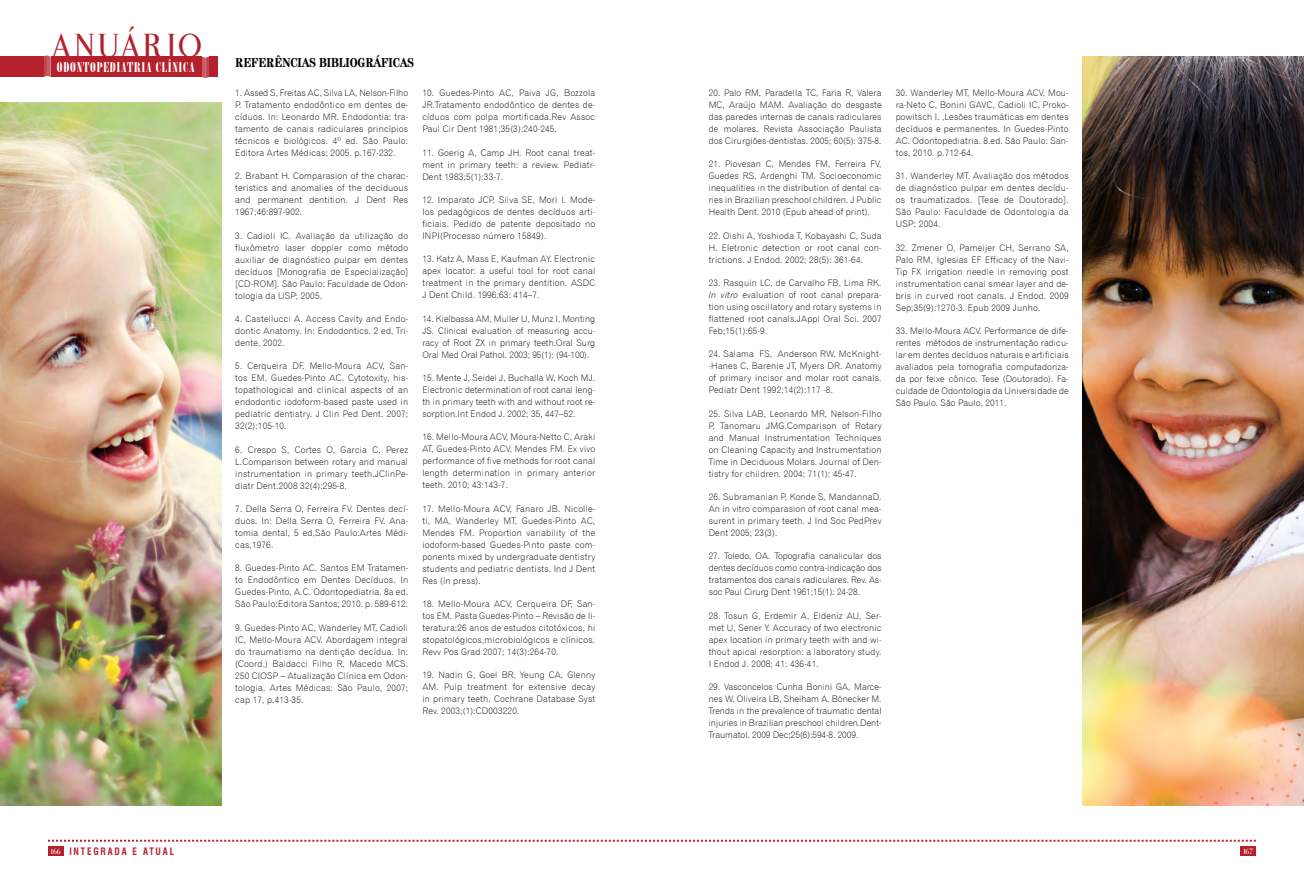
<style>
.page{position:relative;width:1304px;height:879px;background:#fff}
.page>*{position:absolute;margin:0;border:0;box-sizing:border-box;transform-origin:0 0}
.t1{font:28.9px "Valentina";letter-spacing:.06em;color:#b4202b}
.t2{font:13.4px "Onyx";letter-spacing:.04em;color:#fff;scale:1.38 1}
.t3{font:700 condensed 13px "Century LT";letter-spacing:-.01em;color:#000}
.t4{font:700 condensed 10px "Swiss 721 BT";letter-spacing:.2em;color:#b4202b;scale:.91 1}
.t5{font:9px/12px "Gothic 720 BT Light B";letter-spacing:.02em;color:#000;text-align:justify}
.t6{font:6.7px "Valentina";color:#fff}
.s1{font-family:"Gothic 720 BT Light Italic B"}
.s2{font-family:"Valentina";font-weight:400;font-stretch:normal;font-size:6.7px;color:#fff}
</style>
<div class="page">
<svg style="left:48px;top:839px;width:1208px;height:2px"></svg>
<div style="left:48px;top:846px;width:15px;height:10px;background:#b4202b"></div>
<div style="left:1241px;top:846px;width:15px;height:10px;background:#b4202b"></div>
<div style="left:51px;top:57px;width:151px;height:20px;background:#b4202b"></div>
<svg style="left:202px;top:57px;width:7px;height:21px"></svg>
<svg style="left:43px;top:55px;width:8px;height:22px"></svg>
<div style="left:209px;top:57px;width:8px;height:20px;background:#b4202b"></div>
<div style="left:0;top:57px;width:43px;height:20px;background:#b4202b"></div>
<img style="left:0;top:102px;width:221px;height:703px">
<img style="left:1083px;top:57px;width:221px;height:748px">
<h1 class="t1" style="left:51px;top:26px;width:152px">ANUÁRIO</h1>
<h2 class="t2" style="left:57px;top:60px;width:101px">ODONTOPEDIATRIA CLÍNICA</h2>
<h3 class="t3" style="left:235px;top:54px;width:180px">REFERÊNCIAS BIBLIOGRÁFICAS</h3>
<p class="t5" style="left:235px;top:87px;width:174px">1. Assed S, Freitas AC, Silva LA, Nelson-Filho P. Tratamento endodôntico em dentes de&shy;cíduos. In: Leonardo MR. Endodontia: tra&shy;tamento de canais radiculares princípios técnicos e biológicos. 4º ed. São Paulo:<br>Editora Artes Médicas; 2005. p.167-232.</p>
<p class="t5" style="left:235px;top:170px;width:174px">2. Brabant H. Comparasion of the charac&shy;teristics and anomalies of the deciduous and permanent dentition. J Dent Res 1967;46:897-902.</p>
<p class="t5" style="left:235px;top:229px;width:174px">3. Cadioli IC. Avaliação da utilização do fluxômetro laser doppler como método auxiliar de diagnóstico pulpar em dentes decíduos [Monografia de Especialização] [CD-ROM]. São Paulo: Faculdade de Odon&shy;tologia da USP; 2005.</p>
<p class="t5" style="left:235px;top:313px;width:174px">4. Castellucci A. Access Cavity and Endo&shy;dontic Anatomy. In: Endodontics. 2 ed, Tri&shy;dente, 2002.</p>
<p class="t5" style="left:235px;top:360px;width:174px">5. Cerqueira DF, Mello-Moura ACV, San&shy;tos EM, Guedes-Pinto AC. Cytotoxity, his&shy;topathological and clinical aspects of an endodontic iodoform-based paste used in pediatric dentistry. J Clin Ped Dent. 2007; 32(2):105-10.</p>
<p class="t5" style="left:235px;top:443px;width:174px">6. Crespo S, Cortes O, Garcia C, Perez L.Comparison between rotary and manual instrumentation in primary teeth.JClinPe&shy;diatr Dent.2008 32(4):295-8.</p>
<p class="t5" style="left:235px;top:503px;width:174px">7. Della Serra O, Ferreira FV. Dentes decí&shy;duos. In: Della Serra O, Ferreira FV. Ana&shy;tomia dental, 5 ed,São Paulo:Artes Médi&shy;cas,1976.</p>
<p class="t5" style="left:235px;top:562px;width:174px">8. Guedes-Pinto AC. Santos EM Tratamen&shy;to Endodôntico em Dentes Decíduos. In Guedes-Pinto, A.C. Odontopediatria. 8a ed.<br>São Paulo:Editora Santos; 2010. p. 589-612.</p>
<p class="t5" style="left:235px;top:621px;width:174px">9. Guedes-Pinto AC, Wanderley MT, Cadioli IC, Mello-Moura ACV. Abordagem integral do traumatismo na dentição decídua. In: (Coord.) Baldacci Filho R, Macedo MCS.<br>250 CIOSP – Atualização Clínica em Odon&shy;tologia. Artes Médicas: São Paulo, 2007; cap 17, p.413-35.</p>
<p class="t5" style="left:422px;top:87px;width:174px">10. Guedes-Pinto AC, Paiva JG, Bozzola JR.Tratamento endodôntico de dentes de&shy;cíduos com polpa mortificada.Rev Assoc Paul Cir Dent 1981;35(3):240-245.</p>
<p class="t5" style="left:422px;top:146px;width:174px">11. Goerig A, Camp JH. Root canal treat&shy;ment in primary teeth: a review. Pediatr-Dent 1983;5(1):33-7.</p>
<p class="t5" style="left:422px;top:194px;width:174px">12. Imparato JCP, Silva SE, Mori I. Mode&shy;los pedagógicos de dentes decíduos arti&shy;ficiais. Pedido de patente depositado no INPI(Processo número 15849).</p>
<p class="t5" style="left:422px;top:253px;width:174px">13. Katz A, Mass E, Kaufman AY. Electronic apex locator: a useful tool for root canal treatment in the primary dentition. ASDC J Dent Child. 1996;63: 414–7.</p>
<p class="t5" style="left:422px;top:312px;width:174px">14. Kielbassa AM, Muller U, Munz I, Monting JS. Clinical evaluation of measuring accu&shy;racy of Root ZX in primary teeth.Oral Surg Oral Med Oral Pathol. 2003; 95(1): (94-100).</p>
<p class="t5" style="left:422px;top:372px;width:174px">15. Mente J, Seidel J, Buchalla W, Koch MJ.<br>Electronic determination of root canal leng&shy;th in primary teeth with and without root re&shy;sorption.Int Endod J. 2002; 35, 447–52.</p>
<p class="t5" style="left:422px;top:431px;width:174px">16. Mello-Moura ACV, Moura-Netto C, Araki AT, Guedes-Pinto ACV, Mendes FM. Ex vivo performance of five methods for root canal length determination in primary anterior teeth. 2010; 43:143-7.</p>
<p class="t5" style="left:422px;top:502px;width:174px">17. Mello-Moura ACV, Fanaro JB. Nicolle&shy;ti, MA, Wanderley MT, Guedes-Pinto AC, Mendes FM. Proportion variability of the iodoform-based Guedes-Pinto paste com&shy;ponents mixed by undergraduate dentistry students and pediatric dentists. Ind J Dent Res (in press).</p>
<p class="t5" style="left:422px;top:597px;width:174px">18. Mello-Moura ACV, Cerqueira DF, San&shy;tos EM. Pasta Guedes-Pinto – Revisão de li&shy;teratura:26 anos de estudos citotóxicos, hi stopatológicos,microbiológicos e clínicos.<br>Revv Pos Grad 2007; 14(3):264-70.</p>
<p class="t5" style="left:422px;top:669px;width:174px">19. Nadin G, Goel BR, Yeung CA, Glenny AM. Pulp treatment for extensive decay in primary teeth. Cochrane Database Syst Rev. 2003;(1):CD003220.</p>
<p class="t5" style="left:709px;top:87px;width:174px">20. Palo RM, Paradella TC, Faria R, Valera MC, Araújo MAM. Avaliação do desgaste das paredes internas de canais radiculares de molares. Revista Associação Paulista dos Cirurgiões-dentistas. 2005; 60(5): 375-8.</p>
<p class="t5" style="left:709px;top:158px;width:174px">21. Piovesan C, Mendes FM, Ferreira FV, Guedes RS, Ardenghi TM. Socioeconomic inequalities in the distribution of dental ca&shy;ries in Brazilian preschool children. J Public Health Dent. 2010 (Epub ahead of print).</p>
<p class="t5" style="left:709px;top:229px;width:174px">22. Oishi A, Yoshioda T, Kobayashi C, Suda H. Eletronic detection or root canal con&shy;trictions. J Endod. 2002; 28(5): 361-64.</p>
<p class="t5" style="left:709px;top:277px;width:174px">23. Rasquin LC, de Carvalho FB, Lima RK.<br><span class="s1">In vitro</span> evaluation of root canal prepara&shy;tion using oscillatory and rotary systems in flattened root canals.JAppl Oral Sci. 2007<br>Feb;15(1):65-9.</p>
<p class="t5" style="left:709px;top:348px;width:174px">24. Salama FS, Anderson RW, McKnight--Hanes C, Barenie JT, Myers DR. Anatomy of primary incisor and molar root canals.<br>Pediatr Dent 1992;14(2):117 -8.</p>
<p class="t5" style="left:709px;top:407px;width:174px">25. Silva LAB, Leonardo MR, Nelson-Filho P, Tanomaru JMG.Comparison of Rotary and Manual Instrumentation Techniques on Cleaning Capacity and Instrumentation Time in Deciduous Molars. Journal of Den&shy;tistry for children. 2004; 71(1): 45-47.</p>
<p class="t5" style="left:709px;top:491px;width:174px">26. Subramanian P, Konde S, MandannaD.<br>An in vitro comparasion of root canal mea&shy;surent in primary teeth. J Ind Soc PedPrev Dent 2005; 23(3).</p>
<p class="t5" style="left:709px;top:550px;width:174px">27. Toledo, OA. Topografia canalicular dos dentes decíduos como contra-indicação dos tratamentos dos canais radiculares. Rev. As&shy;soc Paul Cirurg Dent 1961;15(1): 24-28.</p>
<p class="t5" style="left:709px;top:609px;width:174px">28. Tosun G, Erdemir A, Eldeniz AU, Ser&shy;met U, Sener Y. Accuracy of two electronic apex location in primary teeth with and wi&shy;thout apical resorption: a laboratory study.<br>I Endod J. 2008; 41: 436-41.</p>
<p class="t5" style="left:709px;top:681px;width:174px">29. Vasconcelos Cunha Bonini GA, Marce&shy;nes W, Oliveira LB, Sheiham A, Bönecker M.<br>Trends in the prevalence of traumatic dental injuries in Brazilian preschool children.Dent-Traumatol. 2009 Dec;25(6):594-8. 2009.</p>
<p class="t5" style="left:896px;top:87px;width:174px">30. Wanderley MT, Mello-Moura ACV, Mou&shy;ra-Neto C, Bonini GAVC, Cadioli IC, Proko&shy;powitsch I. ,Lesões traumáticas em dentes decíduos e permanentes. In Guedes-Pinto AC. Odontopediatria. 8.ed. São Paulo: San&shy;tos, 2010. p.712-64.</p>
<p class="t5" style="left:896px;top:170px;width:174px">31. Wanderley MT. Avaliação dos métodos de diagnóstico pulpar em dentes decídu&shy;os traumatizados. [Tese de Doutorado].<br>São Paulo: Faculdade de Odontologia da USP; 2004.</p>
<p class="t5" style="left:896px;top:241px;width:174px">32. Zmener O, Pameijer CH, Serrano SA, Palo RM, Iglesias EF Efficacy of the Navi-Tip FX irrigation needle in removing post instrumentation canal smear layer and de&shy;bris in curved root canals. J Endod. 2009<br>Sep;35(9):1270-3. Epub 2009 Junho.</p>
<p class="t5" style="left:896px;top:325px;width:174px">33. Mello-Moura ACV. Performance de dife&shy;rentes métodos de instrumentação radicu&shy;lar em dentes decíduos naturais e artificiais avaliados pela tomografia computadoriza&shy;da por feixe cônico. Tese (Doutorado). Fa&shy;culdade de Odontologia da Universidade de São Paulo. São Paulo, 2011.</p>
<p class="t4" style="left:50px;top:845px;width:137px"><span class="s2">166</span> INTEGRADA E ATUAL</p>
<p class="t6" style="left:1243px;top:847px;width:12px">167</p>
</div>
